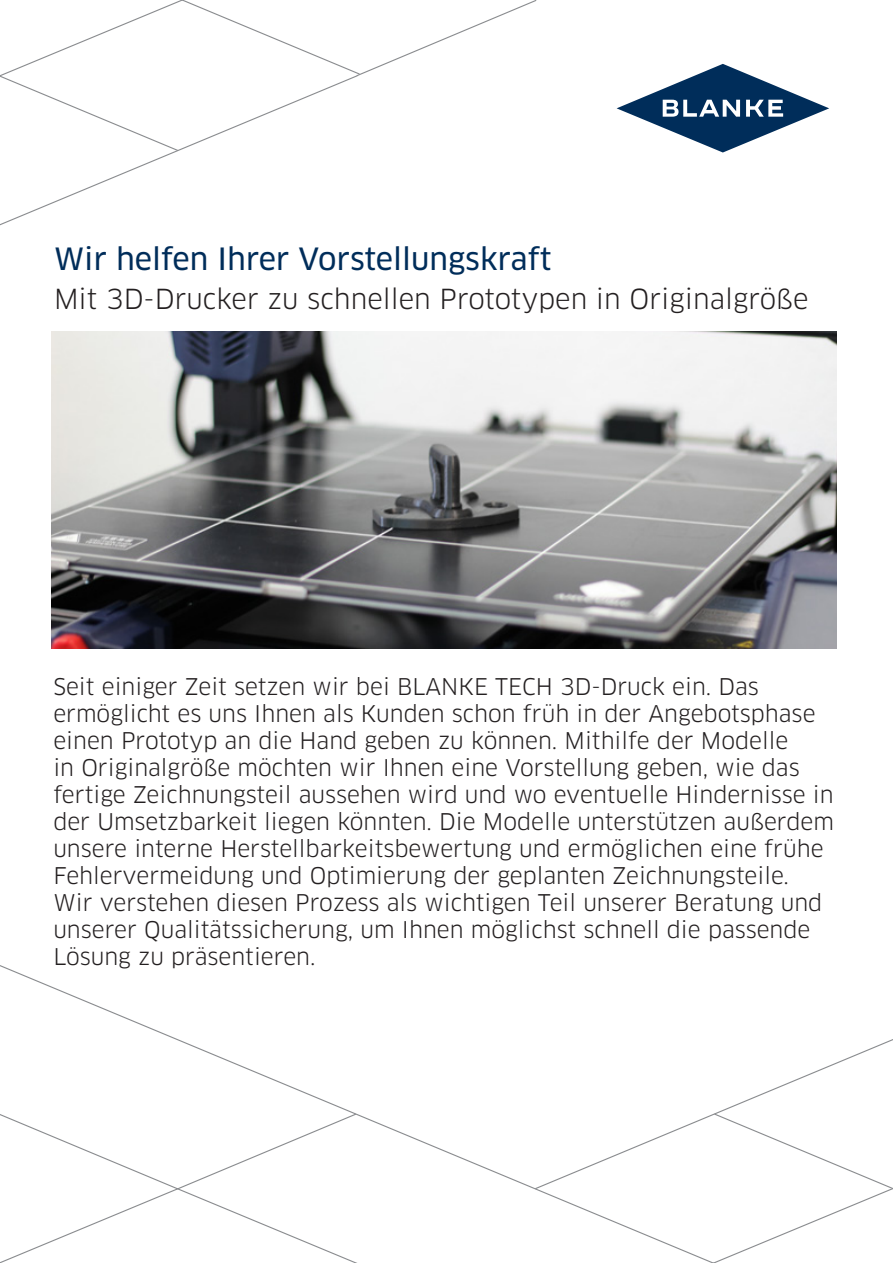
<style>
.page{position:relative;width:893px;height:1263px;background:#fff}
.page>*{position:absolute;margin:0;border:0;box-sizing:border-box;transform-origin:0 0}
.t1{font:30px "Clan OT News";color:#002d5a}
.t2{font:27px "Clan OT";color:#231f20}
.t3{font:22.5px/27px "Clan OT";color:#231f20}
</style>
<div class="page">
<svg style="left:745px;top:1039px;width:148px;height:63px"></svg>
<svg style="left:0;top:965px;width:745px;height:286px"></svg>
<svg style="left:682px;top:1112px;width:211px;height:151px"></svg>
<svg style="left:0;top:1107px;width:388px;height:156px"></svg>
<svg style="left:0;top:152px;width:176px;height:74px"></svg>
<svg style="left:0;top:0;width:537px;height:152px"></svg>
<svg style="left:617px;top:64px;width:212px;height:88px"></svg>
<img style="left:52px;top:331px;width:785px;height:317px">
<h1 class="t1" style="left:54px;top:241px;width:499px">Wir helfen Ihrer Vorstellungskraft</h1>
<p class="t2" style="left:54px;top:283px;width:756px">Mit 3D-Drucker zu schnellen Prototypen in Originalgröße</p>
<p class="t3" style="left:53px;top:673px;width:782px">Seit einiger Zeit setzen wir bei BLANKE TECH 3D-Druck ein. Das ermöglicht es uns Ihnen als Kunden schon früh in der Angebotsphase einen Prototyp an die Hand geben zu können. Mithilfe der Modelle<br>in Originalgröße möchten wir Ihnen eine Vorstellung geben, wie das fertige Zeichnungsteil aussehen wird und wo eventuelle Hindernisse in der Umsetzbarkeit liegen könnten. Die Modelle unterstützen außerdem unsere interne Herstellbarkeitsbewertung und ermöglichen eine frühe Fehlervermeidung und Optimierung der geplanten Zeichnungsteile.<br>Wir verstehen diesen Prozess als wichtigen Teil unserer Beratung und unserer Qualitätssicherung, um Ihnen möglichst schnell die passende Lösung zu präsentieren.</p>
</div>
